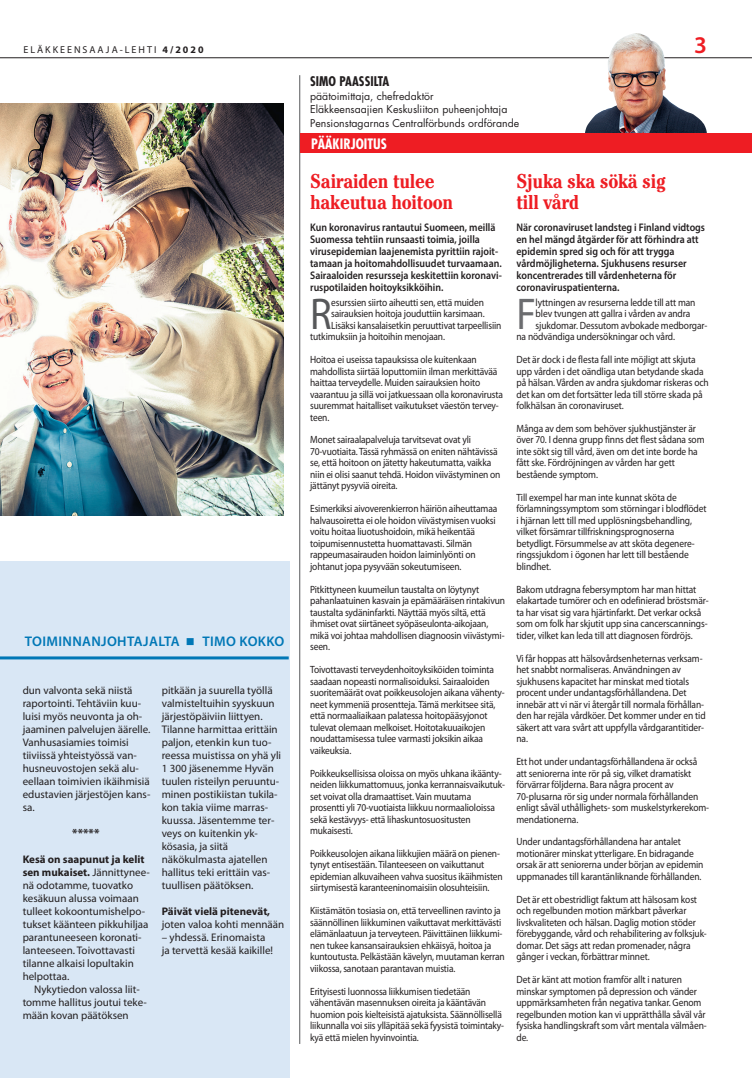
<style>
.page{position:relative;width:752px;height:1078px;background:#fff}
.page>*{position:absolute;margin:0;border:0;box-sizing:border-box;transform-origin:0 0}
.t1{font:44.6px "Myriad Pro";color:#57585a;scale:.9 1}
.t2{font:44.6px "Myriad Pro";color:#6c6d70;scale:.9 1}
.t3{font:600 24px "Myriad Pro";color:#ee1d23}
.t4{font:700 condensed 20px/21px "Cheltenham Std";letter-spacing:-.015em;color:#ee1d23}
.t5{font:600 14px "Myriad Pro";letter-spacing:.025em;color:#0077b6}
.t6{font:700 condensed 14px "Futura";color:#fff}
.t7{font:700 condensed 13px "Futura";color:#231f20}
.t8{font:700 12px "Myriad Pro";color:#231f20}
.t9{font:12px "Wingdings";color:#0077b6}
.t10{font:11px/13px "Myriad Pro";color:#231f20}
.t11{font:600 11px/12px "Myriad Pro";color:#231f20;scale:.9 1}
.t12{font:700 11px "Myriad Pro";color:#231f20}
.t13{font:10.5px/11.5px "Myriad Pro";letter-spacing:-.015em;color:#231f20;scale:.9 1}
.t14{font:10.5px/13.8px "Futura";color:#231f20}
.t15{font:10px "Myriad Pro";letter-spacing:.2em;color:#231f20}
.s1{font-weight:700}
</style>
<div class="page">
<hr style="left:0;top:57px;width:751px;height:1px;background:#231f20">
<div style="left:0;top:561px;width:289px;height:516px;background:#d9e7f5"></div>
<hr style="left:299px;top:75px;width:1px;height:968px;background:#57585a">
<img style="left:584px;top:33px;width:122px;height:100px">
<div style="left:300px;top:133px;width:451px;height:19px;background:#ee1d23"></div>
<hr style="left:0;top:656px;width:288px;height:3px;background:#0077b6">
<img style="left:0;top:104px;width:283px;height:411px">
<p class="t15" style="left:23px;top:43px;width:181px">ELÄKKEENSAAJA-LEHTI <span class="s1">4/2020</span></p>
<h3 class="t5" style="left:25px;top:632px;width:156px">TOIMINNANJOHTAJALTA</h3>
<h3 class="t5" style="left:202px;top:632px;width:83px">TIMO KOKKO</h3>
<p class="t9" style="left:186px;top:634px;width:10px">■</p>
<p class="t10" style="left:23px;top:683px;width:129px">dun valvonta sekä niistä raportointi. Tehtäviin kuu&shy;luisi myös neuvonta ja oh&shy;jaaminen palvelujen äärelle.<br>Vanhusasiamies toimisi tiiviissä yhteistyössä van&shy;husneuvostojen sekä alu&shy;eellaan toimivien ikäihmisiä edustavien järjestöjen kans&shy;sa.</p>
<p class="t8" style="left:72px;top:825px;width:29px">*****</p>
<p class="t10" style="left:23px;top:852px;width:129px"><span class="s1">Kesä on saapunut ja kelit sen mukaiset.</span> Jännittynee&shy;nä odotamme, tuovatko kesäkuun alussa voimaan tulleet kokoontumishelpo&shy;tukset käänteen pikkuhiljaa parantuneeseen koronati&shy;lanteeseen. Toivottavasti tilanne alkaisi lopultakin helpottaa.</p>
<p class="t10" style="left:23px;top:982px;width:126px;text-indent:11px">Nykytiedon valossa liit&shy;tomme hallitus joutui teke&shy;mään kovan päätöksen</p>
<p class="t10" style="left:162px;top:683px;width:121px">pitkään ja suurella työllä valmisteltuihin syyskuun järjestöpäiviin liittyen.<br>Tilanne harmittaa erittäin paljon, etenkin kun tuo&shy;reessa muistissa on yhä yli<br>1 300 jäsenemme Hyvän tuulen risteilyn peruuntu&shy;minen postikiistan tukila&shy;kon takia viime marras&shy;kuussa. Jäsentemme ter&shy;veys on kuitenkin yk&shy;kösasia, ja siitä näkökulmasta ajatellen hallitus teki erittäin vas&shy;tuullisen päätöksen.</p>
<p class="t12" style="left:162px;top:904px;width:110px">Päivät vielä pitenevät,</p>
<p class="t10" style="left:162px;top:917px;width:124px">joten valoa kohti mennään</p>
<p class="t10" style="left:162px;top:930px;width:113px">– yhdessä. Erinomaista ja tervettä kesää kaikille!</p>
<p class="t7" style="left:310px;top:73px;width:81px">SIMO PAASSILTA</p>
<p class="t14" style="left:310px;top:89px;width:210px">päätoimittaja, chefredaktör<br>Eläkkeensaajien Keskusliiton puheenjohtaja<br>Pensionstagarnas Centralförbunds ordförande</p>
<h3 class="t6" style="left:311px;top:135px;width:77px">PÄÄKIRJOITUS</h3>
<h3 class="t4" style="left:516px;top:170px;width:151px">Sjuka ska sökä sig till vård</h3>
<h3 class="t4" style="left:310px;top:170px;width:145px">Sairaiden tulee hakeutua hoitoon</h3>
<h2 class="t3" style="left:693px;top:30px;width:14px">3</h2>
<p class="t11" style="left:310px;top:221px;width:214px">Kun koronavirus rantautui Suomeen, meillä Suomessa tehtiin runsaasti toimia, joilla virusepidemian laajenemista pyrittiin rajoit&shy;tamaan ja hoitomahdollisuudet turvaamaan.<br>Sairaaloiden resursseja keskitettiin koronavi&shy;ruspotilaiden hoitoyksikköihin.</p>
<h1 class="t1" style="left:310px;top:286px;width:26px">R</h1>
<p class="t13" style="left:331px;top:296px;width:171px">esurssien siirto aiheutti sen, että muiden</p>
<p class="t13" style="left:331px;top:307px;width:172px">sairauksien hoitoja jouduttiin karsimaan.</p>
<p class="t13" style="left:331px;top:319px;width:190px">Lisäksi kansalaisetkin peruuttivat tarpeellisiin</p>
<p class="t13" style="left:310px;top:330px;width:151px">tutkimuksiin ja hoitoihin menojaan.</p>
<p class="t13" style="left:310px;top:353px;width:216px">Hoitoa ei useissa tapauksissa ole kuitenkaan mahdollista siirtää loputtomiin ilman merkittävää haittaa terveydelle. Muiden sairauksien hoito vaarantuu ja sillä voi jatkuessaan olla koronavirusta suuremmat haitalliset vaikutukset väestön tervey&shy;teen.</p>
<p class="t13" style="left:310px;top:434px;width:213px">Monet sairaalapalveluja tarvitsevat ovat yli 70-vuotiaita. Tässä ryhmässä on eniten nähtävissä se, että hoitoon on jätetty hakeutumatta, vaikka niin ei olisi saanut tehdä. Hoidon viivästyminen on jättänyt pysyviä oireita.</p>
<p class="t13" style="left:310px;top:502px;width:209px">Esimerkiksi aivoverenkierron häiriön aiheuttamaa halvausoiretta ei ole hoidon viivästymisen vuoksi voitu hoitaa liuotushoidoin, mikä heikentää toipumisennustetta huomattavasti. Silmän rappeumasairauden hoidon laiminlyönti on johtanut jopa pysyvään sokeutumiseen.</p>
<p class="t13" style="left:310px;top:583px;width:218px">Pitkittyneen kuumeilun taustalta on löytynyt pahanlaatuinen kasvain ja epämääräisen rintakivun taustalta sydäninfarkti. Näyttää myös siltä, että ihmiset ovat siirtäneet syöpäseulonta-aikojaan, mikä voi johtaa mahdollisen diagnoosin viivästymi&shy;seen.</p>
<p class="t13" style="left:310px;top:663px;width:217px">Toivottavasti terveydenhoitoyksiköiden toiminta saadaan nopeasti normalisoiduksi. Sairaaloiden suoritemäärät ovat poikkeusolojen aikana vähenty&shy;neet kymmeniä prosentteja. Tämä merkitsee sitä, että normaaliaikaan palatessa hoitopääsyjonot tulevat olemaan melkoiset. Hoitotakuuaikojen noudattamisessa tulee varmasti joksikin aikaa vaikeuksia.</p>
<p class="t13" style="left:310px;top:766px;width:218px">Poikkeuksellisissa oloissa on myös uhkana ikäänty&shy;neiden liikkumattomuus, jonka kerrannaisvaikutuk&shy;set voivat olla dramaattiset. Vain muutama prosentti yli 70-vuotiaista liikkuu normaalioloissa sekä kestävyys- että lihaskuntosuositusten mukaisesti.</p>
<p class="t13" style="left:310px;top:847px;width:215px">Poikkeusolojen aikana liikkujien määrä on pienen&shy;tynyt entisestään. Tilanteeseen on vaikuttanut epidemian alkuvaiheen vahva suositus ikäihmisten siirtymisestä karanteeninomaisiin olosuhteisiin.</p>
<p class="t13" style="left:310px;top:904px;width:218px">Kiistämätön tosiasia on, että terveellinen ravinto ja säännöllinen liikkuminen vaikuttavat merkittävästi elämänlaatuun ja terveyteen. Päivittäinen liikkumi&shy;nen tukee kansansairauksien ehkäisyä, hoitoa ja kuntoutusta. Pelkästään kävelyn, muutaman kerran viikossa, sanotaan parantavan muistia.</p>
<p class="t13" style="left:310px;top:984px;width:217px">Erityisesti luonnossa liikkumisen tiedetään vähentävän masennuksen oireita ja kääntävän huomion pois kielteisistä ajatuksista. Säännöllisellä liikunnalla voi siis ylläpitää sekä fyysistä toimintaky&shy;kyä että mielen hyvinvointia.</p>
<p class="t11" style="left:516px;top:221px;width:211px">När coronaviruset landsteg i Finland vidtogs en hel mängd åtgärder för att förhindra att epidemin spred sig och för att trygga vårdmöjligheterna. Sjukhusens resurser koncentrerades till vårdenheterna för coronaviruspatienterna.</p>
<h1 class="t2" style="left:516px;top:286px;width:23px">F</h1>
<p class="t13" style="left:535px;top:296px;width:179px">lyttningen av resurserna ledde till att man</p>
<p class="t13" style="left:535px;top:307px;width:173px">blev tvungen att gallra i vården av andra</p>
<p class="t13" style="left:535px;top:319px;width:192px">sjukdomar. Dessutom avbokade medborgar-</p>
<p class="t13" style="left:516px;top:330px;width:178px">na nödvändiga undersökningar och vård.</p>
<p class="t13" style="left:516px;top:353px;width:215px">Det är dock i de flesta fall inte möjligt att skjuta upp vården i det oändliga utan betydande skada på hälsan. Vården av andra sjukdomar riskeras och det kan om det fortsätter leda till större skada på folkhälsan än coronaviruset.</p>
<p class="t13" style="left:516px;top:422px;width:210px">Många av dem som behöver sjukhustjänster är över 70. I denna grupp finns det flest sådana som inte sökt sig till vård, även om det inte borde ha fått ske. Fördröjningen av vården har gett bestående symptom.</p>
<p class="t13" style="left:516px;top:491px;width:213px">Till exempel har man inte kunnat sköta de förlamningssymptom som störningar i blodflödet i hjärnan lett till med upplösningsbehandling, vilket försämrar tillfriskningsprognoserna betydligt. Försummelse av att sköta degenere&shy;ringssjukdom i ögonen har lett till bestående blindhet.</p>
<p class="t13" style="left:516px;top:583px;width:215px">Bakom utdragna febersymptom har man hittat elakartade tumörer och en odefinierad bröstsmär&shy;ta har visat sig vara hjärtinfarkt. Det verkar också som om folk har skjutit upp sina cancerscannings&shy;tider, vilket kan leda till att diagnosen fördröjs.</p>
<p class="t13" style="left:516px;top:652px;width:212px">Vi får hoppas att hälsovårdsenheternas verksam&shy;het snabbt normaliseras. Användningen av sjukhusens kapacitet har minskat med tiotals procent under undantagsförhållandena. Det innebär att vi när vi återgår till normala förhållan&shy;den har rejäla vårdköer. Det kommer under en tid säkert att vara svårt att uppfylla vårdgarantitider&shy;na.</p>
<p class="t13" style="left:516px;top:755px;width:215px">Ett hot under undantagsförhållandena är också att seniorerna inte rör på sig, vilket dramatiskt förvärrar följderna. Bara några procent av 70-plusarna rör sig under normala förhållanden enligt såväl uthållighets- som muskelstyrkerekom&shy;mendationerna.</p>
<p class="t13" style="left:516px;top:835px;width:209px">Under undantagsförhållandena har antalet motionärer minskat ytterligare. En bidragande orsak är att seniorerna under början av epidemin uppmanades till karantänliknande förhållanden.</p>
<p class="t13" style="left:516px;top:893px;width:213px">Det är ett obestridligt faktum att hälsosam kost och regelbunden motion märkbart påverkar livskvaliteten och hälsan. Daglig motion stöder förebyggande, vård och rehabilitering av folksjuk&shy;domar. Det sägs att redan promenader, några gånger i veckan, förbättrar minnet.</p>
<p class="t13" style="left:516px;top:973px;width:213px">Det är känt att motion framför allt i naturen minskar symptomen på depression och vänder uppmärksamheten från negativa tankar. Genom regelbunden motion kan vi upprätthålla såväl vår fysiska handlingskraft som vårt mentala välmåen&shy;de.</p>
</div>
